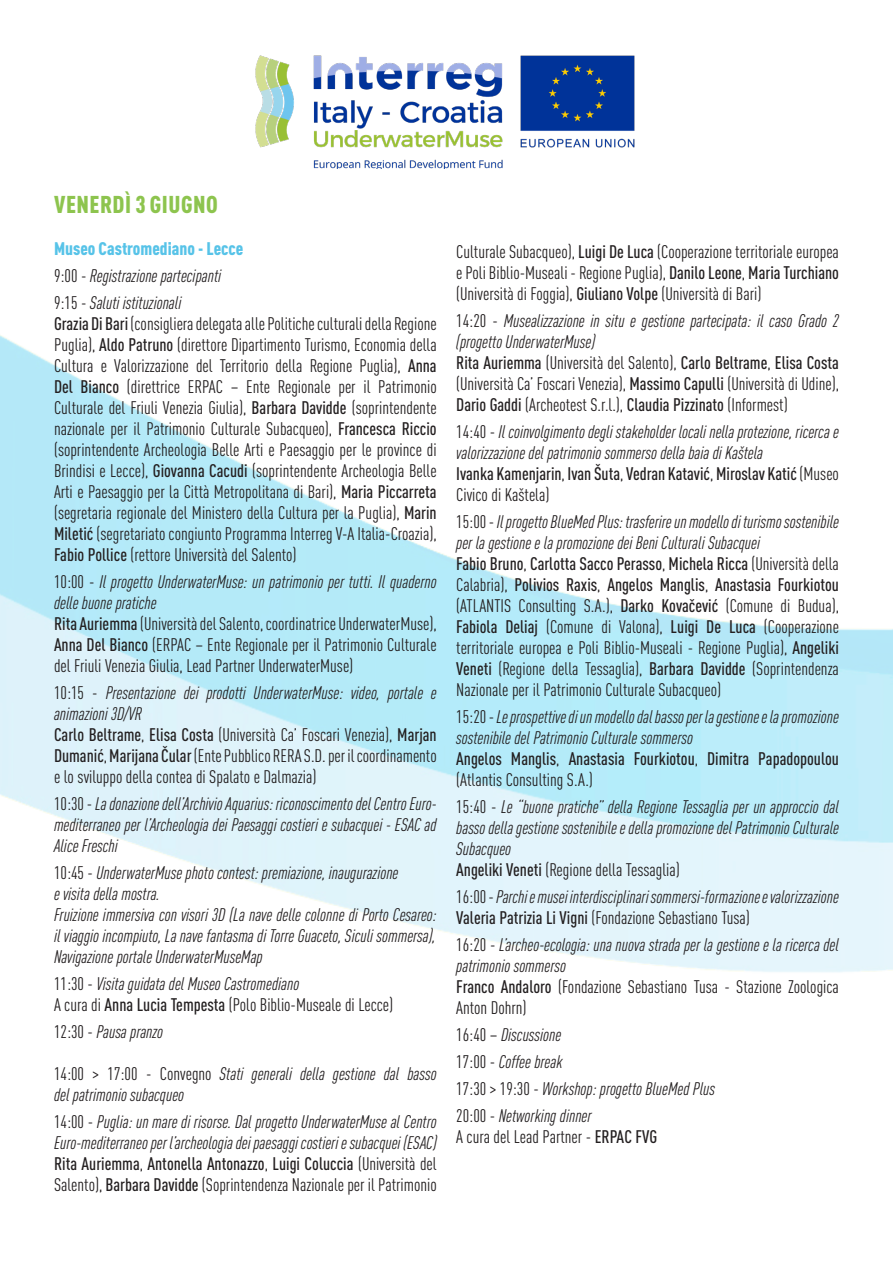
<style>
.page{position:relative;width:893px;height:1263px;background:#fff}
.page>*{position:absolute;margin:0;border:0;box-sizing:border-box;transform-origin:0 0}
.t1{font:900 condensed 24px "DIN Pro";letter-spacing:.02em;color:#8dc44e}
.t2{font:condensed 18px/21px "DIN Pro";color:#231f20;text-align:justify}
.t3{font:italic condensed 18px/21px "DIN Pro";color:#231f20}
.t4{font:500 condensed 18px/21px "DIN Pro";color:#231f20}
.t5{font:900 condensed 18px "DIN Pro";color:#57c3e8}
.s1{font-style:normal}
.s2{font-weight:500}
.s3{font-weight:400}
</style>
<div class="page">
<img style="left:255px;top:55px;width:380px;height:114px">
<p class="t1" style="left:54px;top:185px;width:165px">VENERDÌ 3 GIUGNO</p>
<p class="t5" style="left:54px;top:234px;width:191px">Museo Castromediano - Lecce</p>
<p class="t3" style="left:54px;top:264px;width:169px"><span class="s1">9:00 -</span> Registrazione partecipanti</p>
<p class="t3" style="left:54px;top:291px;width:129px"><span class="s1">9:15 -</span> Saluti istituzionali</p>
<p class="t2" style="left:54px;top:312px;width:384px"><span class="s2">Grazia Di Bari</span> (consigliera delegata alle Politiche culturali della Regione Puglia), <span class="s2">Aldo Patruno</span> (direttore Dipartimento Turismo, Economia della Cultura e Valorizzazione del Territorio della Regione Puglia), <span class="s2">Anna Del Bianco</span> (direttrice ERPAC – Ente Regionale per il Patrimonio Culturale del Friuli Venezia Giulia), <span class="s2">Barbara Davidde</span> (soprintendente nazionale per il Patrimonio Culturale Subacqueo), <span class="s2">Francesca Riccio </span>(soprintendente Archeologia Belle Arti e Paesaggio per le province di Brindisi e Lecce), <span class="s2">Giovanna Cacudi</span> (soprintendente Archeologia Belle Arti e Paesaggio per la Città Metropolitana di Bari), <span class="s2">Maria Piccarreta </span>(segretaria regionale del Ministero della Cultura per la Puglia), <span class="s2">Marin Miletić</span> (segretariato congiunto Programma Interreg V-A Italia-Croazia), <span class="s2">Fabio Pollice</span> (rettore Università del Salento)</p>
<p class="t3" style="left:54px;top:570px;width:384px"><span class="s1">10:00 -</span> Il progetto UnderwaterMuse: un patrimonio per tutti. Il quaderno delle buone pratiche</p>
<p class="t2" style="left:54px;top:612px;width:384px"><span class="s2">Rita Auriemma</span> (Università del Salento, coordinatrice UnderwaterMuse), <span class="s2">Anna Del Bianco</span> (ERPAC – Ente Regionale per il Patrimonio Culturale del Friuli Venezia Giulia, Lead Partner UnderwaterMuse)</p>
<p class="t3" style="left:54px;top:681px;width:384px"><span class="s1">10:15 -</span> Presentazione dei prodotti UnderwaterMuse: video, portale e animazioni 3D/VR</p>
<p class="t2" style="left:54px;top:723px;width:384px"><span class="s2">Carlo Beltrame</span>, <span class="s2">Elisa Costa</span> (Università Ca’ Foscari Venezia), <span class="s2">Marjan Dumanić</span>, <span class="s2">Marijana Čular</span> (Ente Pubblico RERA S.D. per il coordinamento e lo sviluppo della contea di Spalato e Dalmazia)</p>
<p class="t3" style="left:54px;top:792px;width:384px;text-align:justify"><span class="s1">10:30 -</span> La donazione dell’Archivio Aquarius: riconoscimento del Centro Euro&shy;mediterraneo per l’Archeologia dei Paesaggi costieri e subacquei - ESAC ad Alice Freschi</p>
<p class="t3" style="left:54px;top:861px;width:346px"><span class="s1">10:45 -</span> UnderwaterMuse photo contest: premiazione, inaugurazione</p>
<p class="t3" style="left:54px;top:882px;width:107px">e visita della mostra.</p>
<p class="t3" style="left:54px;top:903px;width:384px">Fruizione immersiva con visori 3D (La nave delle colonne di Porto Cesareo: il viaggio incompiuto, La nave fantasma di Torre Guaceto, Siculi sommersa),</p>
<p class="t3" style="left:54px;top:945px;width:210px">Navigazione portale UnderwaterMuseMap</p>
<p class="t3" style="left:54px;top:972px;width:247px"><span class="s1">11:30 -</span> Visita guidata del Museo Castromediano</p>
<p class="t2" style="left:54px;top:993px;width:341px">A cura di <span class="s2">Anna Lucia Tempesta</span> (Polo Biblio-Museale di Lecce)</p>
<p class="t3" style="left:54px;top:1020px;width:111px"><span class="s1">12:30 -</span> Pausa pranzo</p>
<p class="t3" style="left:54px;top:1062px;width:384px"><span class="s1">14:00 &gt; 17:00 - Convegno</span> Stati generali della gestione dal basso del patrimonio subacqueo</p>
<p class="t3" style="left:54px;top:1110px;width:384px"><span class="s1">14:00 -</span> Puglia: un mare di risorse. Dal progetto UnderwaterMuse al Centro<br>Euro-mediterraneo per l’archeologia dei paesaggi costieri e subacquei (ESAC)</p>
<p class="t2" style="left:54px;top:1152px;width:384px"><span class="s2">Rita Auriemma</span>, <span class="s2">Antonella Antonazzo</span>, <span class="s2">Luigi Coluccia</span> (Università del<br>Salento), <span class="s2">Barbara Davidde</span> (Soprintendenza Nazionale per il Patrimonio</p>
<p class="t2" style="left:456px;top:240px;width:384px">Culturale Subacqueo), <span class="s2">Luigi De Luca</span> (Cooperazione territoriale europea e Poli Biblio-Museali - Regione Puglia), <span class="s2">Danilo Leone</span>, <span class="s2">Maria Turchiano </span>(Università di Foggia), <span class="s2">Giuliano Volpe</span> (Università di Bari)</p>
<p class="t3" style="left:456px;top:309px;width:384px"><span class="s1">14:20 -</span> Musealizzazione in situ e gestione partecipata: il caso Grado 2 (progetto UnderwaterMuse)</p>
<p class="t2" style="left:456px;top:351px;width:384px"><span class="s2">Rita Auriemma</span> (Università del Salento), <span class="s2">Carlo Beltrame</span>, <span class="s2">Elisa Costa </span>(Università Ca’ Foscari Venezia), <span class="s2">Massimo Capulli</span> (Università di Udine), <span class="s2">Dario Gaddi</span> (Archeotest S.r.l.), <span class="s2">Claudia Pizzinato</span> (Informest)</p>
<p class="t3" style="left:456px;top:420px;width:384px"><span class="s1">14:40 -</span> Il coinvolgimento degli stakeholder locali nella protezione, ricerca e valorizzazione del patrimonio sommerso della baia di Kaštela</p>
<p class="t4" style="left:456px;top:462px;width:384px">Ivanka Kamenjarin<span class="s3">,</span> Ivan Šuta<span class="s3">,</span> Vedran Katavić<span class="s3">,</span> Miroslav Katić <span class="s3">(Museo<br>Civico di Kaštela)</span></p>
<p class="t3" style="left:456px;top:510px;width:384px"><span class="s1">15:00 -</span> Il progetto BlueMed Plus: trasferire un modello di turismo sostenibile per la gestione e la promozione dei Beni Culturali Subacquei</p>
<p class="t2" style="left:456px;top:552px;width:384px"><span class="s2">Fabio Bruno</span>, <span class="s2">Carlotta Sacco Perasso</span>, <span class="s2">Michela Ricca</span> (Università della Calabria), <span class="s2">Polivios Raxis</span>, <span class="s2">Angelos Manglis</span>, <span class="s2">Anastasia Fourkiotou </span>(ATLANTIS Consulting S.A.), <span class="s2">Darko Kovačević</span> (Comune di Budua), <span class="s2">Fabiola Deliaj</span> (Comune di Valona), <span class="s2">Luigi De Luca</span> (Cooperazione territoriale europea e Poli Biblio-Museali - Regione Puglia), <span class="s2">Angeliki Veneti</span> (Regione della Tessaglia), <span class="s2">Barbara Davidde</span> (Soprintendenza Nazionale per il Patrimonio Culturale Subacqueo)</p>
<p class="t3" style="left:456px;top:705px;width:384px"><span class="s1">15:20 -</span> Le prospettive di un modello dal basso per la gestione e la promozione sostenibile del Patrimonio Culturale sommerso</p>
<p class="t4" style="left:456px;top:747px;width:384px">Angelos Manglis<span class="s3">,</span> Anastasia Fourkiotou<span class="s3">,</span> Dimitra Papadopoulou <span class="s3">(Atlantis Consulting S.A.)</span></p>
<p class="t3" style="left:456px;top:795px;width:384px;text-align:justify"><span class="s1">15:40 -</span> Le “buone pratiche” della Regione Tessaglia per un approccio dal basso della gestione sostenibile e della promozione del Patrimonio Culturale Subacqueo</p>
<p class="t2" style="left:456px;top:858px;width:225px"><span class="s2">Angeliki Veneti</span> (Regione della Tessaglia)</p>
<p class="t3" style="left:456px;top:885px;width:384px"><span class="s1">16:00 -</span> Parchi e musei interdisciplinari sommersi-formazione e valorizzazione</p>
<p class="t2" style="left:456px;top:906px;width:295px"><span class="s2">Valeria Patrizia Li Vigni</span> (Fondazione Sebastiano Tusa)</p>
<p class="t3" style="left:456px;top:933px;width:384px"><span class="s1">16:20 -</span> L’archeo-ecologia: una nuova strada per la gestione e la ricerca del patrimonio sommerso</p>
<p class="t2" style="left:456px;top:975px;width:384px"><span class="s2">Franco Andaloro</span> (Fondazione Sebastiano Tusa - Stazione Zoologica<br>Anton Dohrn)</p>
<p class="t3" style="left:456px;top:1023px;width:107px"><span class="s1">16:40 –</span> Discussione</p>
<p class="t3" style="left:456px;top:1050px;width:108px"><span class="s1">17:00 -</span> Coffee break</p>
<p class="t3" style="left:456px;top:1077px;width:260px"><span class="s1">17:30 &gt; 19:30 -</span> Workshop: progetto BlueMed Plus</p>
<p class="t3" style="left:456px;top:1104px;width:137px"><span class="s1">20:00 -</span> Networking dinner</p>
<p class="t2" style="left:456px;top:1125px;width:203px">A cura del Lead Partner - <span class="s2">ERPAC FVG</span></p>
</div>
